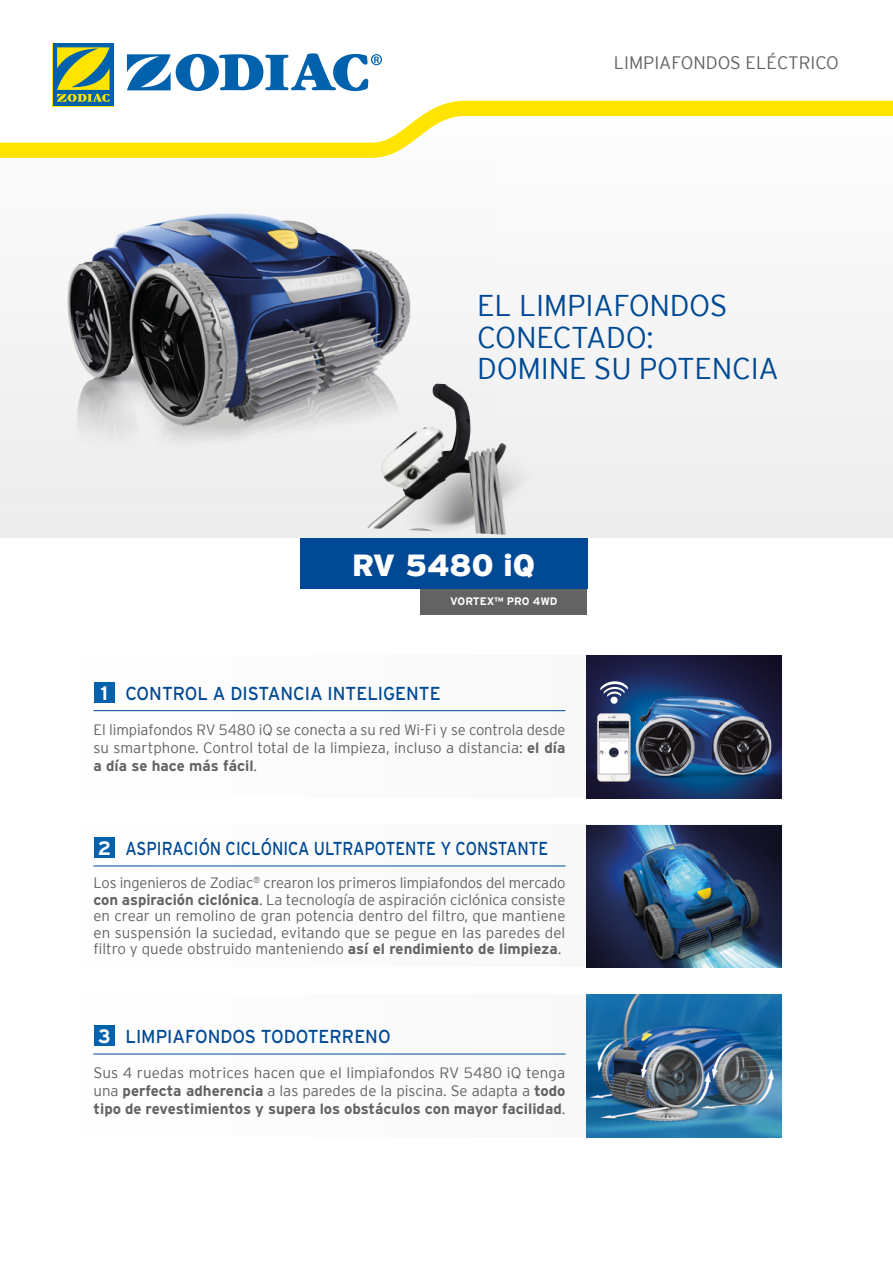
<style>
.page{position:relative;width:893px;height:1263px;background:#fff}
.page>*{position:absolute;margin:0;border:0;box-sizing:border-box;transform-origin:0 0}
.t1{font:900 30.45px "Interstate";color:#fff}
.t2{font:300 30px/31.5px "Interstate";letter-spacing:-.01em;color:#004994}
.t3{font:18.75px "Interstate";color:#004994;scale:.95 1}
.t4{font:18.75px "Interstate";color:#004994;scale:.85 1}
.t5{font:300 18px "Interstate";color:#646363}
.t6{font:300 15px/18px "Interstate";color:#646363;text-align:justify}
.t7{font:700 10.95px "Interstate";color:#fff}
.s1{font-weight:700;font-size:19.5px;color:#fff}
.s2{font-weight:700}
</style>
<div class="page">
<div style="left:0;top:85px;width:893px;height:453px;background:#ededed"></div>
<div style="left:75px;top:655px;width:707px;height:142px;background:#fbfbfb"></div>
<div style="left:75px;top:824px;width:707px;height:143px;background:#fbfbfb"></div>
<div style="left:75px;top:994px;width:707px;height:142px;background:#fbfbfb"></div>
<hr style="left:93px;top:710px;width:472px;height:1px;background:#004994">
<div style="left:94px;top:681px;width:21px;height:21px;background:#0061ad"></div>
<hr style="left:93px;top:865px;width:472px;height:1px;background:#004994">
<div style="left:94px;top:837px;width:21px;height:21px;background:#0061ad"></div>
<hr style="left:93px;top:1054px;width:472px;height:1px;background:#004994">
<div style="left:94px;top:1025px;width:21px;height:21px;background:#0061ad"></div>
<svg style="left:0;top:54px;width:893px;height:47px"></svg>
<svg style="left:0;top:101px;width:893px;height:49px;fill:#fffdfd"></svg>
<svg style="left:127px;top:53px;width:255px;height:38px"></svg>
<svg style="left:52px;top:43px;width:62px;height:63px"></svg>
<div style="left:53px;top:43px;width:60px;height:63px;background:#0061ad"></div>
<svg style="left:57px;top:47px;width:53px;height:55px"></svg>
<div style="left:421px;top:589px;width:166px;height:26px;background:#646363"></div>
<div style="left:300px;top:538px;width:287px;height:51px;background:#004994"></div>
<img style="left:587px;top:655px;width:195px;height:143px">
<img style="left:587px;top:995px;width:195px;height:142px">
<img style="left:587px;top:825px;width:195px;height:142px">
<img style="left:590px;top:710px;width:48px;height:72px">
<svg style="left:600px;top:679px;width:28px;height:18px"></svg>
<div style="left:610px;top:697px;width:8px;height:7px;background:#fff;border-radius:50%"></div>
<img style="left:630px;top:769px;width:148px;height:9px">
<img style="left:636px;top:697px;width:124px;height:79px">
<img style="left:0;top:150px;width:442px;height:294px">
<img style="left:68px;top:214px;width:257px;height:211px">
<img style="left:365px;top:403px;width:160px;height:99px">
<img style="left:367px;top:384px;width:140px;height:151px">
<p class="t5" style="left:614px;top:52px;width:227px">LIMPIAFONDOS ELÉCTRICO</p>
<h2 class="t2" style="left:477px;top:290px;width:303px">EL LIMPIAFONDOS<br>CONECTADO:<br>DOMINE SU POTENCIA</h2>
<h1 class="t1" style="left:352px;top:548px;width:185px">RV 5480 iQ</h1>
<p class="t7" style="left:450px;top:595px;width:109px">VORTEX™ PRO 4WD</p>
<p class="t3" style="left:101px;top:682px;width:360px"><span class="s1">1</span> CONTROL A DISTANCIA INTELIGENTE</p>
<p class="t6" style="left:93px;top:720px;width:473px">El limpiafondos RV 5480 iQ se conecta a su red Wi-Fi y se controla desde su smartphone. Control total de la limpieza, incluso a distancia: <span class="s2">el día a día se hace más fácil</span>.</p>
<p class="t4" style="left:98px;top:838px;width:532px"><span class="s1">2</span> ASPIRACIÓN CICLÓNICA ULTRAPOTENTE Y CONSTANTE</p>
<p class="t6" style="left:93px;top:875px;width:473px;line-height:16.5px">Los ingenieros de Zodiac<sup>®</sup> crearon los primeros limpiafondos del mercado <span class="s2">con aspiración ciclónica</span>. La tecnología de aspiración ciclónica consiste en crear un remolino de gran potencia dentro del filtro, que mantiene en suspensión la suciedad, evitando que se pegue en las paredes del filtro y quede obstruido manteniendo <span class="s2">así el rendimiento de limpieza</span>.</p>
<p class="t3" style="left:98px;top:1026px;width:309px"><span class="s1">3</span> LIMPIAFONDOS TODOTERRENO</p>
<p class="t6" style="left:93px;top:1064px;width:473px">Sus 4 ruedas motrices hacen que el limpiafondos RV 5480 iQ tenga una <span class="s2">perfecta adherencia</span> a las paredes de la piscina. Se adapta a <span class="s2">todo tipo de revestimientos y supera los obstáculos con mayor facilidad</span>.</p>
</div>
